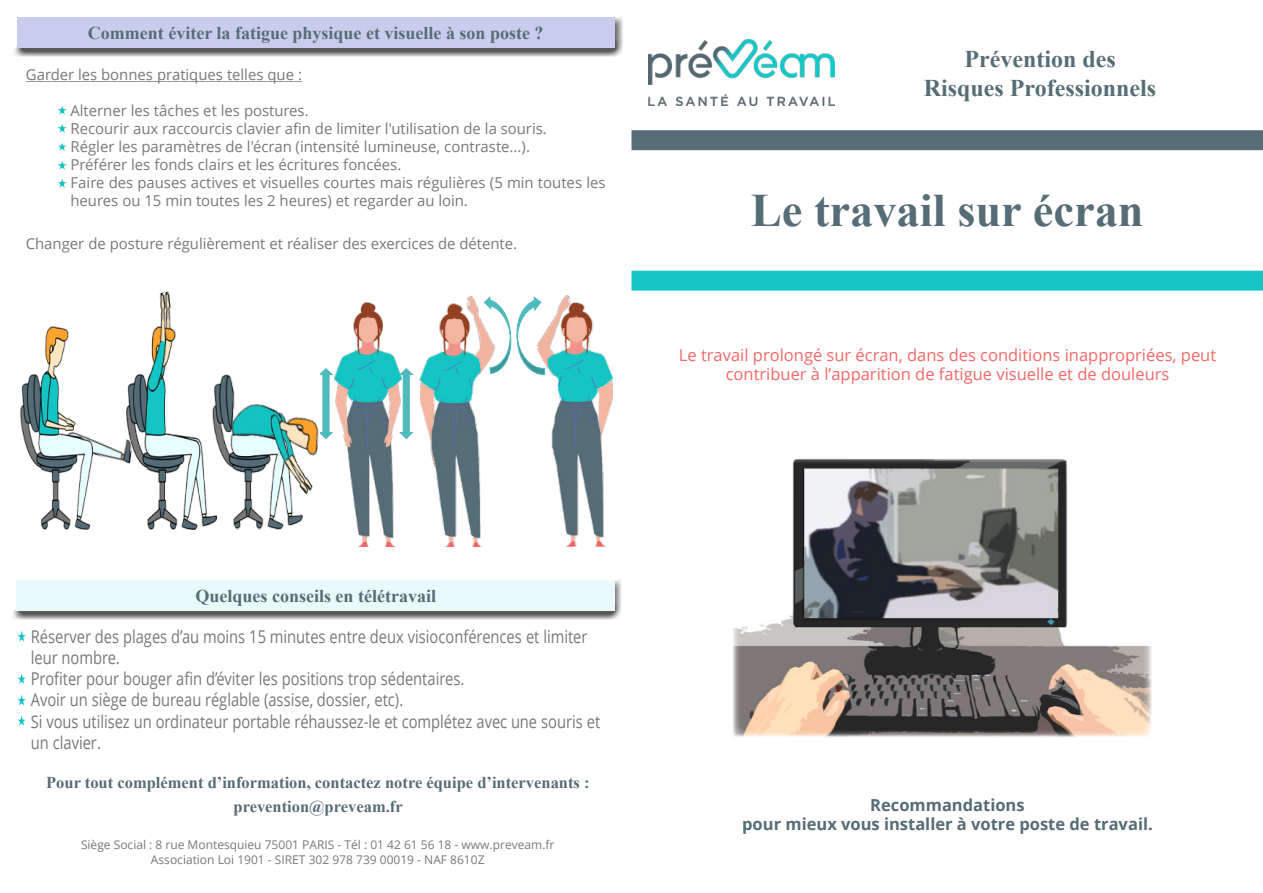
<style>
.page{position:relative;width:1263px;height:893px;background:#fff}
.page>*{position:absolute;margin:0;border:0;box-sizing:border-box;transform-origin:0 0}
.t1{font:700 46.5px "Times New Roman";color:#566c76}
.t2{font:700 24px/28.8px "Times New Roman";color:#566c76;text-align:center}
.t3{font:700 18px "Times New Roman";color:#566c76}
.t4{font:17.55px/21.1px "Open Sans";letter-spacing:-.005em;color:#787878;scale:.83 1}
.t5{font:16.5px/19.5px "Open Sans";color:#f56767;text-align:center}
.t6{font:700 16.5px/24px "Times New Roman";color:#566c76;text-align:center}
.t7{font:700 16.5px/19.5px "Open Sans";color:#566c76;text-align:center}
.t8{font:15px/18px "Open Sans";letter-spacing:-.005em;color:#787878}
.t9{font:12px/15px "Open Sans";color:#787878;text-align:center}
</style>
<div class="page">
<div style="left:631px;top:130px;width:632px;height:20px;background:#566c76"></div>
<div style="left:631px;top:271px;width:632px;height:20px;background:#15c5c4"></div>
<svg style="left:13px;top:580px;width:608px;height:40px;background:#918f8f"></svg>
<img style="left:733px;top:458px;width:418px;height:279px">
<div style="left:17px;top:580px;width:598px;height:31px;background:#e8faf9"></div>
<svg style="left:14px;top:17px;width:609px;height:40px;background:#908e8f"></svg>
<div style="left:17px;top:17px;width:597px;height:31px;background:#c9cded"></div>
<img style="left:648px;top:39px;width:186px;height:67px">
<img style="left:335px;top:303px;width:64px;height:244px">
<img style="left:482px;top:351px;width:1px;height:20px">
<img style="left:419px;top:303px;width:63px;height:244px">
<img style="left:463px;top:296px;width:20px;height:55px">
<img style="left:542px;top:354px;width:6px;height:22px">
<img style="left:548px;top:303px;width:65px;height:244px">
<img style="left:545px;top:295px;width:34px;height:59px">
<svg style="left:483px;top:296px;width:62px;height:79px"></svg>
<svg style="left:321px;top:368px;width:12px;height:71px"></svg>
<svg style="left:399px;top:368px;width:15px;height:71px"></svg>
<img style="left:92px;top:439px;width:34px;height:23px">
<img style="left:20px;top:326px;width:72px;height:203px">
<img style="left:167px;top:291px;width:4px;height:35px">
<img style="left:126px;top:326px;width:86px;height:203px">
<img style="left:146px;top:330px;width:23px;height:64px">
<img style="left:155px;top:292px;width:14px;height:51px">
<img style="left:212px;top:375px;width:91px;height:154px">
<img style="left:230px;top:389px;width:91px;height:80px">
<img style="left:260px;top:407px;width:40px;height:67px">
<img style="left:283px;top:457px;width:28px;height:38px">
<svg style="left:17px;top:631px;width:9px;height:10px"></svg>
<svg style="left:17px;top:674px;width:9px;height:10px"></svg>
<svg style="left:17px;top:695px;width:9px;height:10px"></svg>
<svg style="left:17px;top:715px;width:9px;height:10px"></svg>
<svg style="left:26px;top:81px;width:276px;height:1px"></svg>
<svg style="left:58px;top:106px;width:8px;height:8px"></svg>
<svg style="left:58px;top:142px;width:8px;height:9px"></svg>
<svg style="left:58px;top:160px;width:8px;height:9px"></svg>
<svg style="left:58px;top:179px;width:8px;height:8px"></svg>
<svg style="left:58px;top:124px;width:8px;height:9px"></svg>
<p class="t3" style="left:88px;top:26px;width:457px">Comment éviter la fatigue physique et visuelle à son poste ?</p>
<p class="t8" style="left:26px;top:67px;width:278px">Garder les bonnes pratiques telles que :</p>
<p class="t8" style="left:71px;top:103px;width:536px">Alterner les tâches et les postures.<br>Recourir aux raccourcis clavier afin de limiter l'utilisation de la souris.<br>Régler les paramètres de l'écran (intensité lumineuse, contraste...).<br>Préférer les fonds clairs et les écritures foncées.<br>Faire des pauses actives et visuelles courtes mais régulières (5 min toutes les heures ou 15 min toutes les 2 heures) et regarder au loin.</p>
<p class="t8" style="left:26px;top:236px;width:493px">Changer de posture régulièrement et réaliser des exercices de détente.</p>
<h2 class="t2" style="left:924px;top:47px;width:234px">Prévention des<br>Risques Professionnels</h2>
<h1 class="t1" style="left:751px;top:194px;width:395px">Le travail sur écran</h1>
<p class="t5" style="left:679px;top:347px;width:539px">Le travail prolongé sur écran, dans des conditions inappropriées, peut contribuer à l’apparition de fatigue visuelle et de douleurs</p>
<p class="t3" style="left:196px;top:589px;width:242px">Quelques conseils en télétravail</p>
<p class="t4" style="left:31px;top:628px;width:687px">Réserver des plages d’au moins 15 minutes entre deux visioconférences et limiter leur nombre.<br>Profiter pour bouger afin d’éviter les positions trop sédentaires.<br>Avoir un siège de bureau réglable (assise, dossier, etc).<br>Si vous utilisez un ordinateur portable réhaussez-le et complétez avec une souris et un clavier.</p>
<p class="t6" style="left:46px;top:773px;width:545px">Pour tout complément d’information, contactez notre équipe d’intervenants : prevention@preveam.fr</p>
<p class="t9" style="left:81px;top:838px;width:475px">Siège Social : 8 rue Montesquieu 75001 PARIS - Tél : 01 42 61 56 18 - www.preveam.fr<br>Association Loi 1901 - SIRET 302 978 739 00019 - NAF 8610Z</p>
<p class="t7" style="left:742px;top:797px;width:412px">Recommandations<br>pour mieux vous installer à votre poste de travail.</p>
</div>
